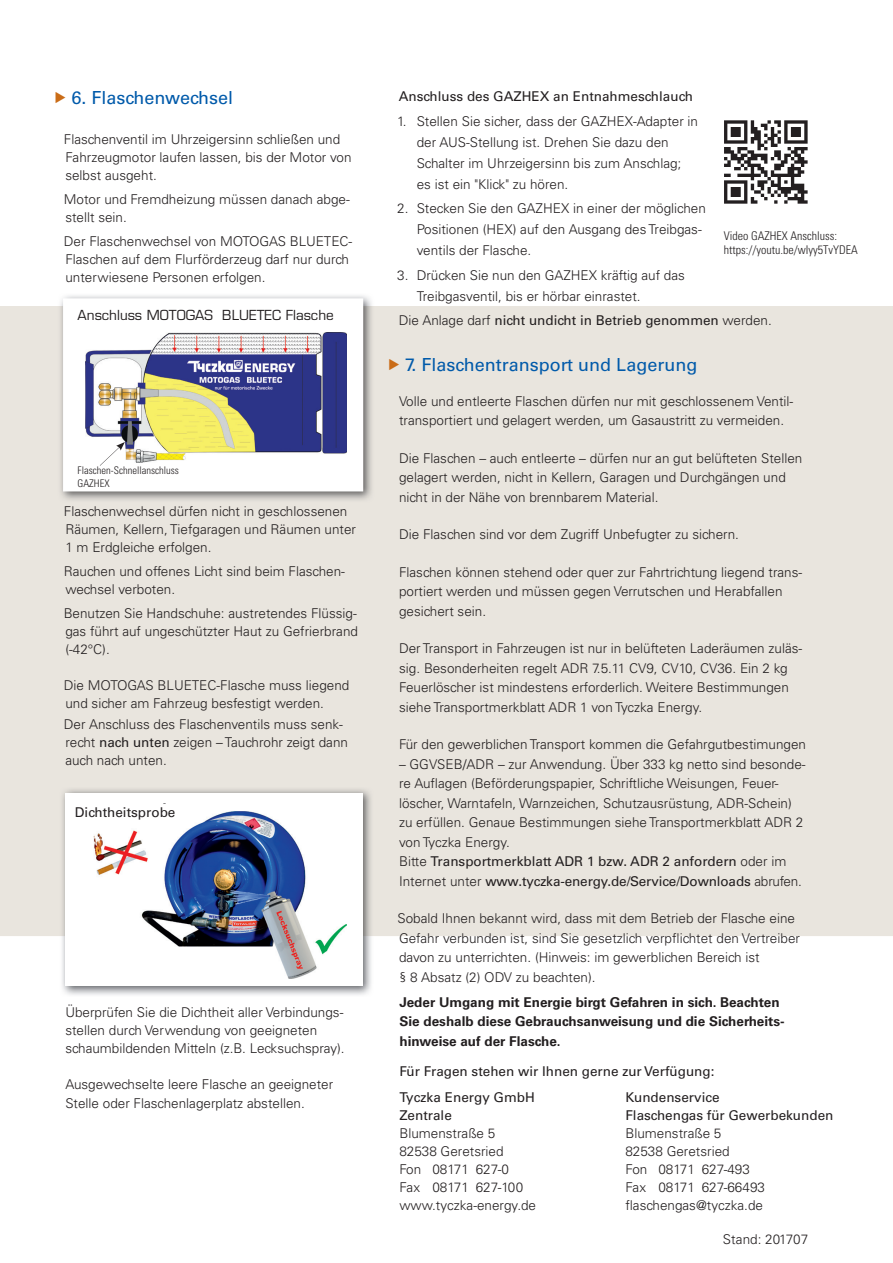
<style>
.page{position:relative;width:893px;height:1263px;background:#fff}
.page>*{position:absolute;margin:0;border:0;box-sizing:border-box;transform-origin:0 0}
.t1{font:18px "Univers";color:#015aaa}
.t2{font:300 13.5px/18px "Univers";color:#231f20}
.t3{font:13.5px/18px "Univers";color:#231f20}
.t4{font:700 13.5px/19.5px "Univers";color:#231f20}
.t5{font:13.5px "Eurostile";color:#231f20}
.t6{font:300 condensed 12px/14.4px "Univers";color:#231f20}
.t7{font:300 condensed 10.5px/12.6px "Univers";color:#231f20}
.s1{font-weight:400}
.s2{font-weight:300}
</style>
<div class="page">
<div style="left:0;top:306px;width:893px;height:629px;background:#e9e5de"></div>
<img style="left:60px;top:789px;width:313px;height:206px">
<div style="left:65px;top:793px;width:297px;height:192px;background:#fff"></div>
<img style="left:93px;top:811px;width:254px;height:167px">
<img style="left:724px;top:120px;width:84px;height:84px">
<img style="left:60px;top:295px;width:312px;height:205px">
<div style="left:63px;top:298px;width:300px;height:193px;background:#fff"></div>
<img style="left:86px;top:333px;width:261px;height:129px">
<svg style="left:100px;top:442px;width:25px;height:24px"></svg>
<h1 class="t1" style="left:71px;top:87px;width:163px">6. Flaschenwechsel</h1>
<p class="t2" style="left:64px;top:130px;width:289px">Flaschenventil im Uhrzeigersinn schließen und<br>Fahrzeugmotor laufen lassen, bis der Motor von selbst ausgeht.</p>
<p class="t2" style="left:64px;top:190px;width:287px">Motor und Fremdheizung müssen danach abge&shy;stellt sein.</p>
<p class="t2" style="left:64px;top:232px;width:290px">Der Flaschenwechsel von MOTOGAS BLUETEC-<br>Flaschen auf dem Flurförderzeug darf nur durch unterwiesene Personen erfolgen.</p>
<p class="t5" style="left:78px;top:307px;width:258px">Anschluss MOTOGAS BLUETEC Flasche</p>
<p class="t7" style="left:78px;top:464px;width:103px">Flaschen-Schnellanschluss<br>GAZHEX</p>
<p class="t2" style="left:64px;top:502px;width:294px">Flaschenwechsel dürfen nicht in geschlossenen<br>Räumen, Kellern, Tiefgaragen und Räumen unter<br>1 m Erdgleiche erfolgen.</p>
<p class="t2" style="left:64px;top:562px;width:283px">Rauchen und offenes Licht sind beim Flaschen&shy;wechsel verboten.</p>
<p class="t2" style="left:64px;top:604px;width:296px;text-align:justify">Benutzen Sie Handschuhe: austretendes Flüssig&shy;gas führt auf ungeschützter Haut zu Gefrierbrand (-42°C).</p>
<p class="t2" style="left:64px;top:676px;width:287px">Die MOTOGAS BLUETEC-Flasche muss liegend und sicher am Fahrzeug besfestigt werden.</p>
<p class="t2" style="left:64px;top:715px;width:286px">Der Anschluss des Flaschenventils muss senk&shy;recht <span class="s1">nach unten</span> zeigen – Tauchrohr zeigt dann auch nach unten.</p>
<p class="t3" style="left:75px;top:804px;width:102px">Dichtheitsprobe</p>
<p class="t2" style="left:65px;top:1003px;width:281px">Überprüfen Sie die Dichtheit aller Verbindungs&shy;stellen durch Verwendung von geeigneten schaumbildenden Mitteln (z.B. Lecksuchspray).</p>
<p class="t2" style="left:65px;top:1074px;width:269px;line-height:19.5px">Ausgewechselte leere Flasche an geeigneter<br>Stelle oder Flaschenlagerplatz abstellen.</p>
<p class="t3" style="left:399px;top:87px;width:296px">Anschluss des GAZHEX an Entnahmeschlauch</p>
<p class="t2" style="left:417px;top:110px;width:283px;line-height:21px;text-indent:-19px">1. Stellen Sie sicher, dass der GAZHEX-Adapter in der AUS-Stellung ist. Drehen Sie dazu den Schalter im Uhrzeigersinn bis zum Anschlag; es ist ein "Klick" zu hören.</p>
<p class="t2" style="left:417px;top:198px;width:291px;line-height:21px;text-indent:-20px">2. Stecken Sie den GAZHEX in einer der möglichen<br>Positionen (HEX) auf den Ausgang des Treibgas&shy;ventils der Flasche.</p>
<p class="t2" style="left:417px;top:265px;width:270px;line-height:21px;text-indent:-20px">3. Drücken Sie nun den GAZHEX kräftig auf das<br>Treibgasventil, bis er hörbar einrastet.</p>
<p class="t3" style="left:399px;top:311px;width:375px"><span class="s2">Die Anlage darf</span> nicht undicht in Betrieb genom men <span class="s2">werden.</span></p>
<p class="t6" style="left:724px;top:228px;width:135px">Video GAZHEX Anschluss: https://youtu.be/wIyy5TvYDEA</p>
<h1 class="t1" style="left:405px;top:354px;width:294px">7. Flaschentransport und Lagerung</h1>
<p class="t2" style="left:399px;top:391px;width:396px;line-height:19.5px">Volle und entleerte Flaschen dürfen nur mit geschlossenem Ventil&shy;transportiert und ge la gert werden, um Gasaustritt zu ver mei den.</p>
<p class="t2" style="left:399px;top:448px;width:405px;line-height:19.5px">Die Flaschen – auch entleerte – dürfen nur an gut belüfteten Stellen gelagert wer den, nicht in Kellern, Garagen und Durch gän gen und nicht in der Nähe von brennbarem Material.</p>
<p class="t2" style="left:399px;top:525px;width:341px">Die Flaschen sind vor dem Zugriff Un be fug ter zu sichern.</p>
<p class="t2" style="left:399px;top:562px;width:405px;line-height:19.5px">Flaschen können stehend oder quer zur Fahrt rich tung liegend trans&shy;portiert werden und müssen ge gen Verrutschen und Her ab fal len gesichert sein.</p>
<p class="t2" style="left:399px;top:638px;width:405px;line-height:19.5px">Der Transport in Fahrzeugen ist nur in belüfteten Laderäumen zuläs&shy;sig. Besonderheiten regelt ADR 7.5.11 CV9, CV10, CV36. Ein 2 kg Feuerlöscher ist mindestens erforderlich. Weitere Bestimmungen siehe Transportmerkblatt ADR 1 von Tyczka Energy.</p>
<p class="t2" style="left:399px;top:735px;width:408px">Für den gewerblichen Transport kommen die Ge fahr gut be sti mun gen</p>
<p class="t2" style="left:399px;top:754px;width:408px;line-height:19.5px">– GGVSEB/ADR – zur Anwen dung. Über 333 kg netto sind besonde&shy;re Auflagen (Beförderungspapier, Schriftliche Weisungen, Feuer-<br>lö scher, Warn tafeln, Warnzeichen, Schutzaus rü stung, ADR-Schein) zu erfüllen. Genaue Bestimmungen siehe Transportmerkblatt ADR 2 von Tyczka Energy.<br>Bitte <span class="s1">Transportmerk blatt ADR 1 bzw. ADR 2 an for dern</span> oder im Internet unter <span class="s1">www.tyczka-energy.de/Service/Downloads</span> abrufen.</p>
<p class="t2" style="left:398px;top:908px;width:404px;line-height:19.5px">Sobald Ihnen bekannt wird, dass mit dem Betrieb der Flasche eine Gefahr verbunden ist, sind Sie gesetzlich verpflichtet den Vertreiber davon zu unterrichten. (Hinweis: im gewerblichen Bereich ist<br>§ 8 Absatz (2) ODV zu beachten).</p>
<p class="t4" style="left:399px;top:992px;width:387px">Jeder Umgang mit Energie birgt Gefahren in sich. Be ach ten<br>Sie des halb diese Gebrauchs an wei sung und die Sicherheits&shy;hinweise auf der Flasche.</p>
<p class="t3" style="left:399px;top:1062px;width:317px">Für Fragen stehen wir Ihnen gerne zur Verfügung:</p>
<p class="t3" style="left:399px;top:1088px;width:137px">Tyczka Energy GmbH<br>Zentrale</p>
<p class="t2" style="left:399px;top:1124px;width:138px">Blumenstraße 5<br>82538 Geretsried<br>Fon 08171 627-0<br>Fax 08171 627-100 www.tyczka-energy.de</p>
<p class="t3" style="left:625px;top:1088px;width:210px">Kundenservice<br>Flaschengas für Gewerbekunden</p>
<p class="t2" style="left:625px;top:1124px;width:141px">Blumenstraße 5<br>82538 Geretsried<br>Fon 08171 627-493<br>Fax 08171 627-66493 flaschengas@tyczka.de</p>
<p class="t2" style="left:723px;top:1230px;width:87px">Stand: 201707</p>
</div>
